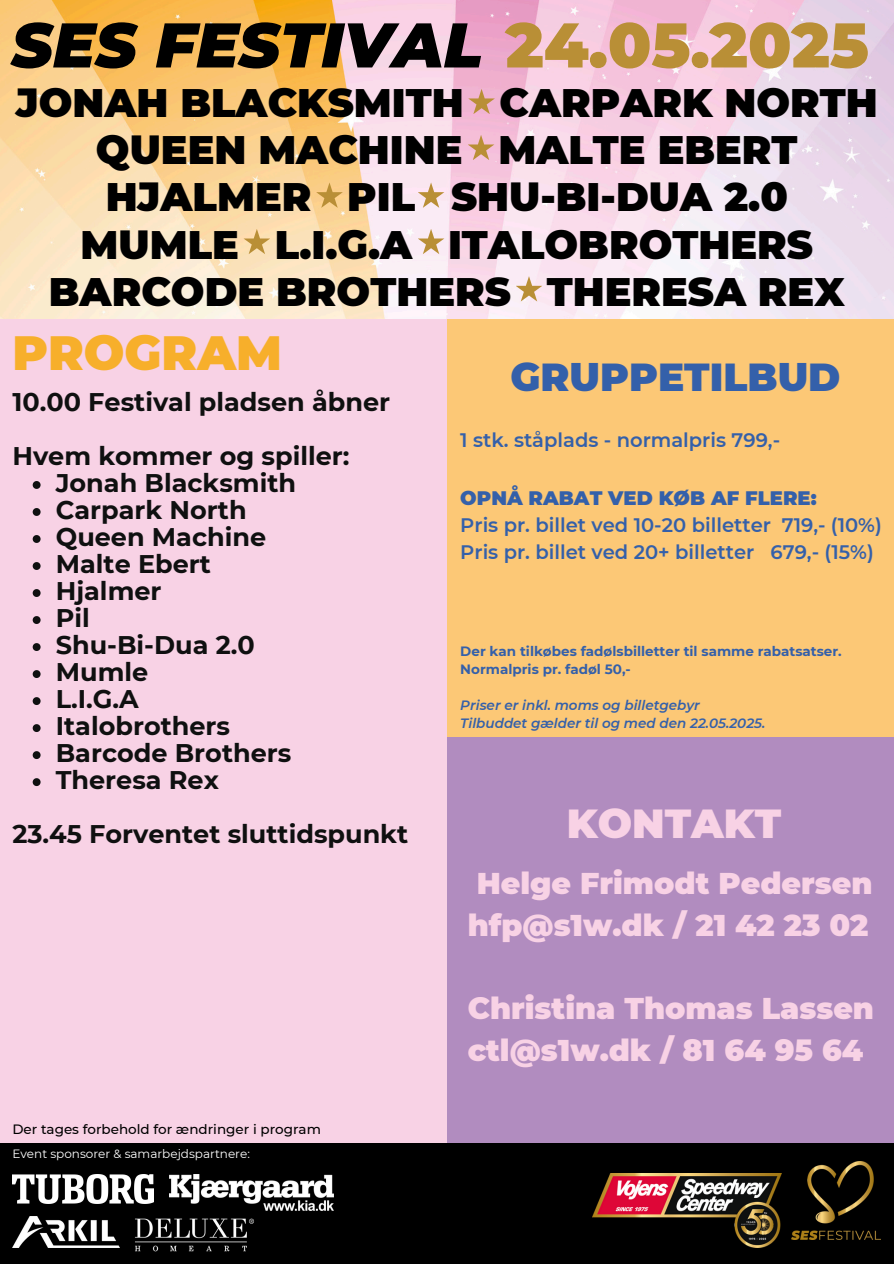
<style>
.page{position:relative;width:894px;height:1264px;background:#fff}
.page>*{position:absolute;margin:0;border:0;box-sizing:border-box;transform-origin:0 0}
.t1{font:italic 900 63px "Montserrat";color:#000}
.t2{font:900 48px "Montserrat";color:#f7af2b}
.t3{font:900 40.5px "Montserrat";color:#f8d2e5}
.t4{font:900 39.75px/47.2px "Montserrat";color:#000;text-align:center}
.t5{font:900 39px "Montserrat";color:#3460aa}
.t6{font:900 30px/41.7px "Montserrat";color:#f8d2e5;text-align:center}
.t7{font:700 25.5px "Montserrat";color:#0f1010}
.t8{font:600 19.5px "Montserrat";color:#3460aa}
.t9{font:900 19.5px "Montserrat";color:#3460aa}
.t10{font:700 13.5px/18px "Montserrat";color:#3460aa}
.t11{font:italic 600 13.5px "Montserrat";color:#3460aa}
.t12{font:500 13.5px "Montserrat";color:#000}
.t13{font:12px "Montserrat";color:#fff}
.s1{font-style:normal;color:#b98f36}
</style>
<div class="page">
<img style="left:0;top:0;width:893px;height:319px">
<div style="left:0;top:319px;width:446px;height:944px;background:#f8d2e5"></div>
<div style="left:446px;top:319px;width:447px;height:418px;background:#fcc876"></div>
<div style="left:446px;top:737px;width:447px;height:421px;background:#b18cbf"></div>
<div style="left:0;top:1143px;width:893px;height:120px;background:#000"></div>
<img style="left:592px;top:1173px;width:189px;height:74px">
<img style="left:791px;top:1161px;width:89px;height:78px">
<svg style="left:33px;top:481px;width:8px;height:8px"></svg>
<svg style="left:33px;top:508px;width:8px;height:8px"></svg>
<svg style="left:33px;top:535px;width:8px;height:8px"></svg>
<svg style="left:33px;top:562px;width:8px;height:8px"></svg>
<svg style="left:33px;top:589px;width:8px;height:8px"></svg>
<svg style="left:33px;top:616px;width:8px;height:8px"></svg>
<svg style="left:33px;top:643px;width:8px;height:8px"></svg>
<svg style="left:33px;top:670px;width:8px;height:8px"></svg>
<svg style="left:33px;top:697px;width:8px;height:8px"></svg>
<svg style="left:33px;top:724px;width:8px;height:8px"></svg>
<svg style="left:33px;top:751px;width:8px;height:8px"></svg>
<svg style="left:33px;top:778px;width:8px;height:8px"></svg>
<svg style="left:468px;top:89px;width:27px;height:25px"></svg>
<svg style="left:467px;top:135px;width:27px;height:25px"></svg>
<svg style="left:417px;top:182px;width:27px;height:26px"></svg>
<svg style="left:243px;top:229px;width:27px;height:25px"></svg>
<svg style="left:515px;top:276px;width:27px;height:25px"></svg>
<svg style="left:316px;top:182px;width:27px;height:26px"></svg>
<svg style="left:417px;top:229px;width:27px;height:25px"></svg>
<img style="left:135px;top:1218px;width:119px;height:34px">
<img style="left:12px;top:1216px;width:107px;height:31px">
<img style="left:12px;top:1174px;width:141px;height:29px">
<img style="left:170px;top:1174px;width:163px;height:36px">
<p class="t1" style="left:12px;top:6px;width:858px">SES FESTIVAL <span class="s1">24.05.2025</span></p>
<h5 class="t4" style="left:16px;top:79px;width:863px">JONAH BLACKSMITH CARPARK NORTH<br>QUEEN MACHINE MALTE EBERT<br>HJALMER PIL SHU-BI-DUA 2.0<br>MUMLE L.I.G.A ITALOBROTHERS<br>BARCODE BROTHERS THERESA REX</h5>
<h2 class="t2" style="left:12px;top:323px;width:271px">PROGRAM</h2>
<p class="t7" style="left:12px;top:386px;width:379px">10.00 Festival pladsen åbner</p>
<p class="t7" style="left:12px;top:440px;width:338px">Hvem kommer og spiller:</p>
<p class="t7" style="left:56px;top:467px;width:242px">Jonah Blacksmith</p>
<h6 class="t7" style="left:56px;top:494px;width:192px">Carpark North</h6>
<p class="t7" style="left:56px;top:521px;width:212px">Queen Machine</p>
<h4 class="t7" style="left:56px;top:548px;width:156px">Malte Ebert</h4>
<p class="t7" style="left:56px;top:575px;width:107px">Hjalmer</p>
<p class="t7" style="left:56px;top:602px;width:36px">Pil</p>
<p class="t7" style="left:56px;top:629px;width:200px">Shu-Bi-Dua 2.0</p>
<p class="t7" style="left:56px;top:656px;width:94px">Mumle</p>
<p class="t7" style="left:56px;top:683px;width:84px">L.I.G.A</p>
<p class="t7" style="left:56px;top:710px;width:176px">Italobrothers</p>
<p class="t7" style="left:56px;top:737px;width:237px">Barcode Brothers</p>
<h4 class="t7" style="left:56px;top:764px;width:164px">Theresa Rex</h4>
<h5 class="t7" style="left:12px;top:818px;width:397px">23.45 Forventet sluttidspunkt</h5>
<p class="t12" style="left:12px;top:1121px;width:310px">Der tages forbehold for ændringer i program</p>
<p class="t13" style="left:12px;top:1145px;width:239px">Event sponsorer &amp; samarbejdspartnere:</p>
<h4 class="t5" style="left:510px;top:353px;width:331px">GRUPPETILBUD</h4>
<h3 class="t8" style="left:460px;top:427px;width:321px">1 stk. ståplads - normalpris 799,-</h3>
<h6 class="t9" style="left:460px;top:486px;width:358px">OPNÅ RABAT VED KØB AF FLERE:</h6>
<h6 class="t8" style="left:460px;top:513px;width:423px">Pris pr. billet ved 10-20 billetter 719,- (10%)</h6>
<p class="t8" style="left:460px;top:540px;width:415px">Pris pr. billet ved 20+ billetter 679,- (15%)</p>
<p class="t10" style="left:460px;top:642px;width:383px">Der kan tilkøbes fadølsbilletter til samme rabatsatser.<br>Normalpris pr. fadøl 50,-</p>
<p class="t11" style="left:460px;top:697px;width:241px">Priser er inkl. moms og billetgebyr</p>
<p class="t11" style="left:460px;top:715px;width:306px">Tilbuddet gælder til og med den 22.05.2025.</p>
<p class="t3" style="left:566px;top:798px;width:216px">KONTAKT</p>
<p class="t6" style="left:467px;top:862px;width:406px">Helge Frimodt Pedersen hfp@s1w.dk / 21 42 23 02</p>
<p class="t6" style="left:467px;top:987px;width:408px;text-align:left">Christina Thomas Lassen ctl@s1w.dk / 81 64 95 64</p>
</div>
